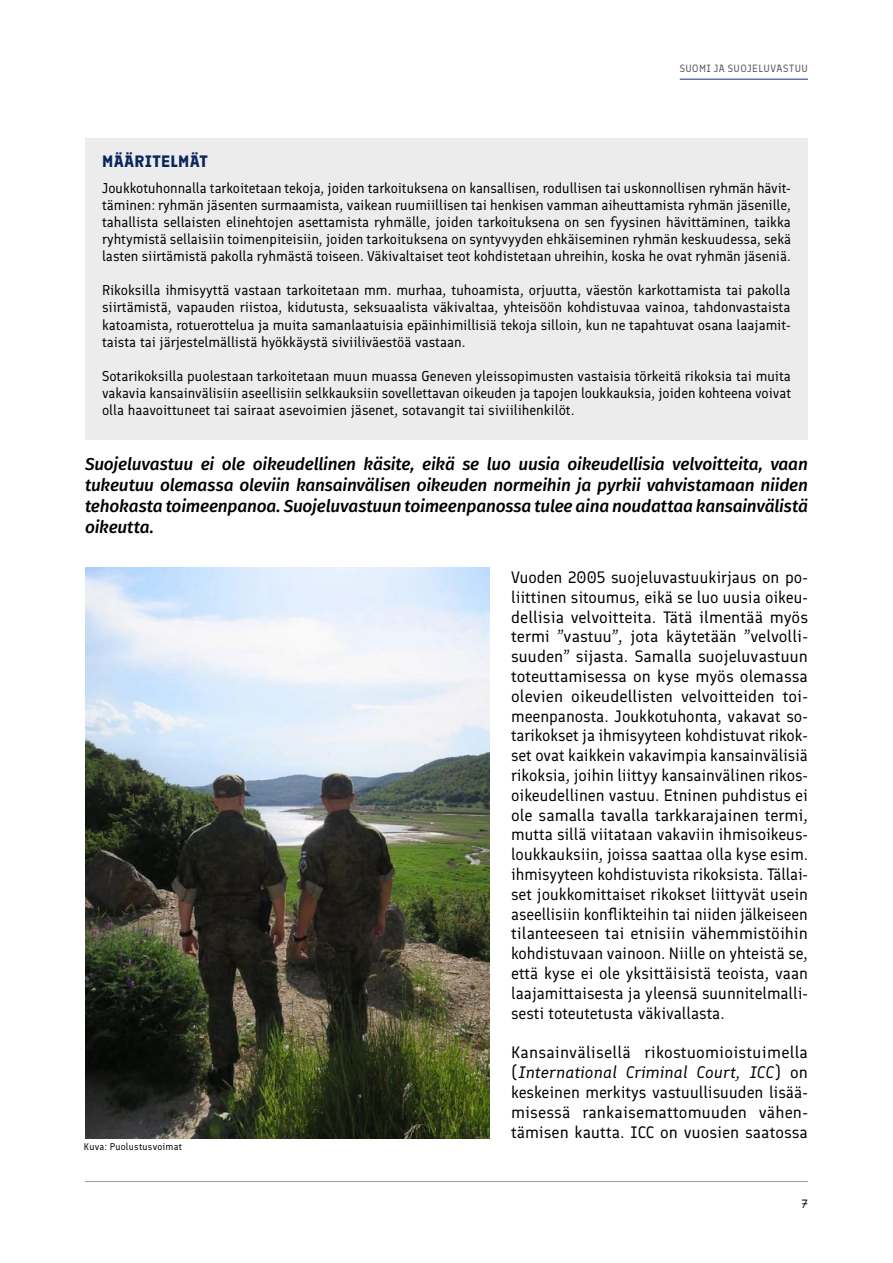
<style>
.page{position:relative;width:893px;height:1263px;background:#fff}
.page>*{position:absolute;margin:0;border:0;box-sizing:border-box;transform-origin:0 0}
.Ingressi{font:italic 500 17.25px/21px "Fira Sans";letter-spacing:-.01em;color:#000;text-align:justify}
.Teksti{font:16.5px/19.8px "Finlandica";color:#000;text-align:justify}
.Otsikko{font:700 16.5px "Finlandica";letter-spacing:.02em;color:#09255c}
.Teksti-2{font:14.25px/17.1px "Finlandica";color:#000;text-align:justify}
.t1{font:12px "Finlandica";color:#000}
.t2{font:10.5px "Finlandica";letter-spacing:.04em;color:#565656}
.Kuvalähde_6_5pt{font:9.75px "Finlandica";letter-spacing:.02em;color:#000}
.s1{font-style:italic}
</style>
<div class="page">
<hr style="left:680px;top:79px;width:128px;height:1px;background:#0e347a">
<hr style="left:85px;top:1181px;width:723px;height:1px;background:#9c9d9d">
<div style="left:85px;top:138px;width:723px;height:50px;background:#ececed"></div>
<div style="left:85px;top:165px;width:723px;height:121px;background:#ececed"></div>
<div style="left:85px;top:268px;width:723px;height:103px;background:#ececed"></div>
<div style="left:85px;top:353px;width:723px;height:87px;background:#ececed"></div>
<img style="left:85px;top:568px;width:405px;height:570px">
<p class="t2" style="left:680px;top:61px;width:130px">SUOMI JA SUOJELUVASTUU</p>
<p class="Otsikko" style="left:102px;top:151px;width:107px">MÄÄRITELMÄT</p>
<p class="Teksti-2" style="left:102px;top:179px;width:691px">Joukkotuhonnalla tarkoitetaan tekoja, joiden tarkoituksena on kansallisen, rodullisen tai uskonnollisen ryhmän hävit&shy;täminen: ryhmän jäsenten surmaamista, vaikean ruumiillisen tai henkisen vamman aiheuttamista ryhmän jäsenille, tahallista sellaisten elinehtojen asettamista ryhmälle, joiden tarkoituksena on sen fyysinen hävittäminen, taikka ryhtymistä sellaisiin toimenpiteisiin, joiden tarkoituksena on syntyvyyden ehkäiseminen ryhmän keskuudessa, sekä lasten siirtämistä pakolla ryhmästä toiseen. Väkivaltaiset teot kohdistetaan uhreihin, koska he ovat ryhmän jäseniä.</p>
<p class="Teksti-2" style="left:102px;top:282px;width:690px">Rikoksilla ihmisyyttä vastaan tarkoitetaan mm. murhaa, tuhoamista, orjuutta, väestön karkottamista tai pakolla siirtämistä, vapauden riistoa, kidutusta, seksuaalista väkivaltaa, yhteisöön kohdistuvaa vainoa, tahdonvastaista katoamista, rotuerottelua ja muita samanlaatuisia epäinhimillisiä tekoja silloin, kun ne tapahtuvat osana laajamit&shy;taista tai järjestelmällistä hyökkäystä siviiliväestöä vastaan.</p>
<p class="Teksti-2" style="left:102px;top:367px;width:691px">Sotarikoksilla puolestaan tarkoitetaan muun muassa Geneven yleissopimusten vastaisia törkeitä rikoksia tai muita vakavia kansainvälisiin aseellisiin selkkauksiin sovellettavan oikeuden ja tapojen loukkauksia, joiden kohteena voivat olla haavoittuneet tai sairaat asevoimien jäsenet, sotavangit tai siviilihenkilöt.</p>
<p class="Ingressi" style="left:85px;top:453px;width:724px">Suojeluvastuu ei ole oikeudellinen käsite, eikä se luo uusia oikeudellisia velvoitteita, vaan tukeutuu olemassa oleviin kansainvälisen oikeuden normeihin ja pyrkii vahvistamaan niiden tehokasta toimeenpanoa. Suojeluvastuun toimeenpanossa tulee aina noudattaa kansainvälistä oikeutta.</p>
<p class="Teksti" style="left:511px;top:567px;width:299px">Vuoden 2005 suojeluvastuukirjaus on po&shy;liittinen sitoumus, eikä se luo uusia oikeu&shy;dellisia velvoitteita. Tätä ilmentää myös termi ”vastuu”, jota käytetään ”velvolli&shy;suuden” sijasta. Samalla suojeluvastuun toteuttamisessa on kyse myös olemassa olevien oikeudellisten velvoitteiden toi&shy;meenpanosta. Joukkotuhonta, vakavat so&shy;tarikokset ja ihmisyyteen kohdistuvat rikok&shy;set ovat kaikkein vakavimpia kansainvälisiä rikoksia, joihin liittyy kansainvälinen rikos&shy;oikeudellinen vastuu. Etninen puhdistus ei ole samalla tavalla tarkkarajainen termi, mutta sillä viitataan vakaviin ihmisoikeus&shy;loukkauksiin, joissa saattaa olla kyse esim. ihmisyyteen kohdistuvista rikoksista. Tällai&shy;set joukkomittaiset rikokset liittyvät usein aseellisiin konflikteihin tai niiden jälkeiseen tilanteeseen tai etnisiin vähemmistöihin kohdistuvaan vainoon. Niille on yhteistä se, että kyse ei ole yksittäisistä teoista, vaan laajamittaisesta ja yleensä suunnitelmalli&shy;sesti toteutetusta väkivallasta.</p>
<p class="Teksti" style="left:511px;top:1042px;width:298px">Kansainvälisellä rikostuomioistuimella (<span class="s1">International Criminal Court, ICC</span>) on keskeinen merkitys vastuullisuuden lisää&shy;misessä rankaisemattomuuden vähen&shy;tämisen kautta. ICC on vuosien saatossa</p>
<p class="Kuvalähde_6_5pt" style="left:84px;top:1141px;width:100px">Kuva: Puolustusvoimat</p>
<p class="t1" style="left:801px;top:1196px;width:8px">7</p>
</div>
